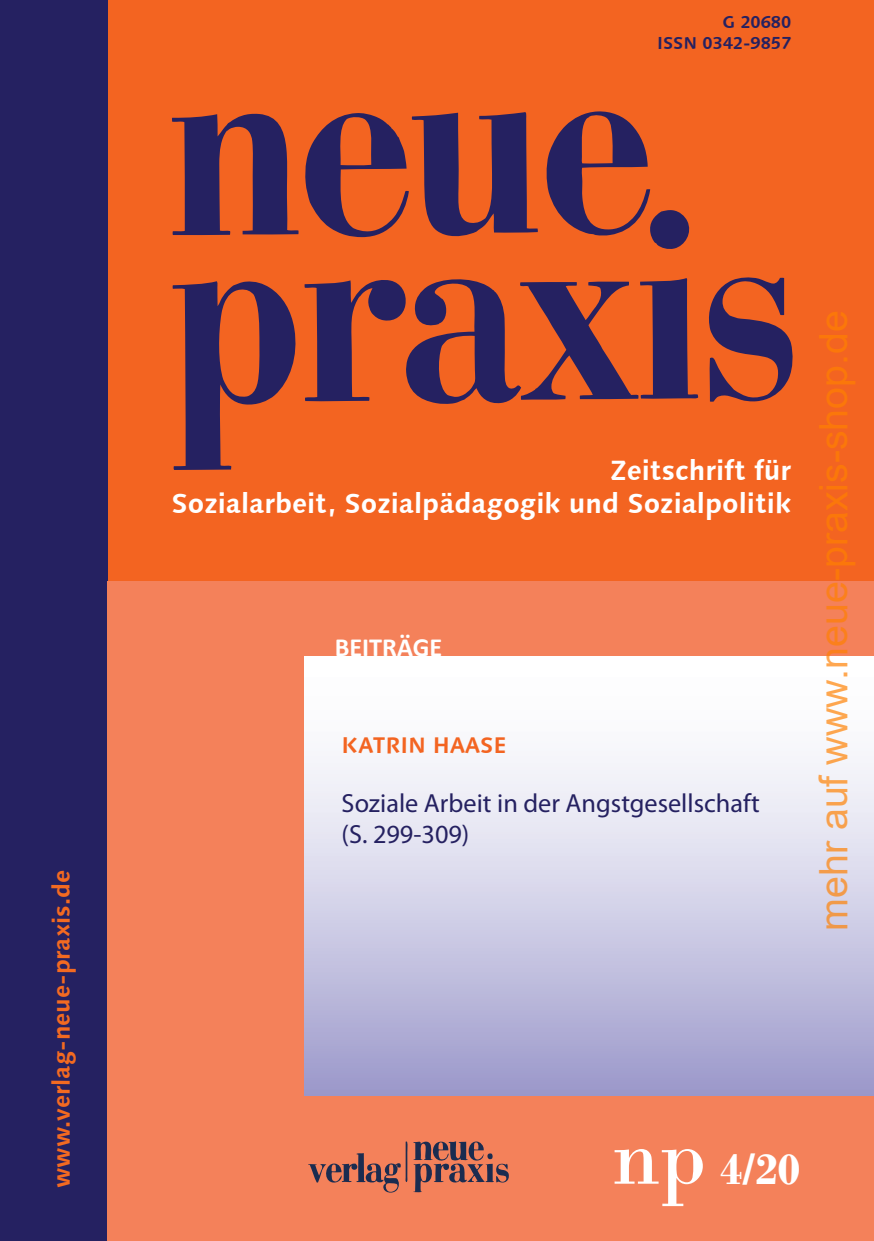
<style>
.page{position:relative;width:874px;height:1241px;background:#fff}
.page>*{position:absolute;margin:0;border:0;box-sizing:border-box;transform-origin:0 0}
.t1{font:700 45.5px "Bodoni";color:#fff}
.t2{font:39.2px "Arial";color:rgb(255 128 0/.69)}
.t3{font:700 28px/33.6px "Linotype Syntax";color:#fff;text-align:right}
.t4{font:26.25px/31.5px "Myriad Pro";color:#252161}
.t5{font:700 26.25px "Calibri";color:#fff}
.t6{font:700 24.5px "Linotype Syntax";color:#f36a21}
.t7{font:700 22.75px "Linotype Syntax";color:#f36421}
.t8{font:700 17.5px/21px "Linotype Syntax";color:#252161;text-align:right}
.s1{font-weight:400;font-size:87.5px}
</style>
<div class="page">
<div style="left:107px;top:0;width:766px;height:581px;background:#f36421"></div>
<div style="left:0;top:0;width:107px;height:1240px;background:#252161"></div>
<div style="left:107px;top:581px;width:766px;height:659px;background:#f4815a"></div>
<div style="left:304px;top:656px;width:569px;height:438px;background:linear-gradient(to bottom,#fff,#a3a0cf)"></div>
<svg style="left:308px;top:1141px;width:201px;height:52px"></svg>
<svg style="left:305px;top:112px;width:232px;height:126px"></svg>
<svg style="left:172px;top:113px;width:126px;height:122px"></svg>
<svg style="left:546px;top:111px;width:144px;height:138px"></svg>
<svg style="left:709px;top:277px;width:84px;height:125px"></svg>
<svg style="left:172px;top:281px;width:124px;height:189px"></svg>
<svg style="left:304px;top:278px;width:394px;height:126px"></svg>
<p class="t8" style="left:656px;top:12px;width:135px">G 20680<br>ISSN 0342-9857</p>
<p class="t6" style="left:46px;top:1187px;width:320px;rotate:-90deg">www.verlag-neue-praxis.de</p>
<p class="t3" style="left:171px;top:453px;width:621px">Zeitschrift für<br>Sozialarbeit, Sozialpädagogik und Sozialpolitik</p>
<p class="t5" style="left:334px;top:628px;width:109px">BEITRÄGE</p>
<p class="t7" style="left:341px;top:730px;width:167px">KATRIN HAASE</p>
<p class="t4" style="left:341px;top:786px;width:419px">Soziale Arbeit in der Angstgesellschaft (S. 299-309)</p>
<h2 class="t2" style="left:806px;top:930px;width:621px;rotate:-90deg">mehr auf www.neue-praxis-shop.de</h2>
<h1 class="t1" style="left:611px;top:1141px;width:189px"><span class="s1">np</span> 4/20</h1>
</div>
